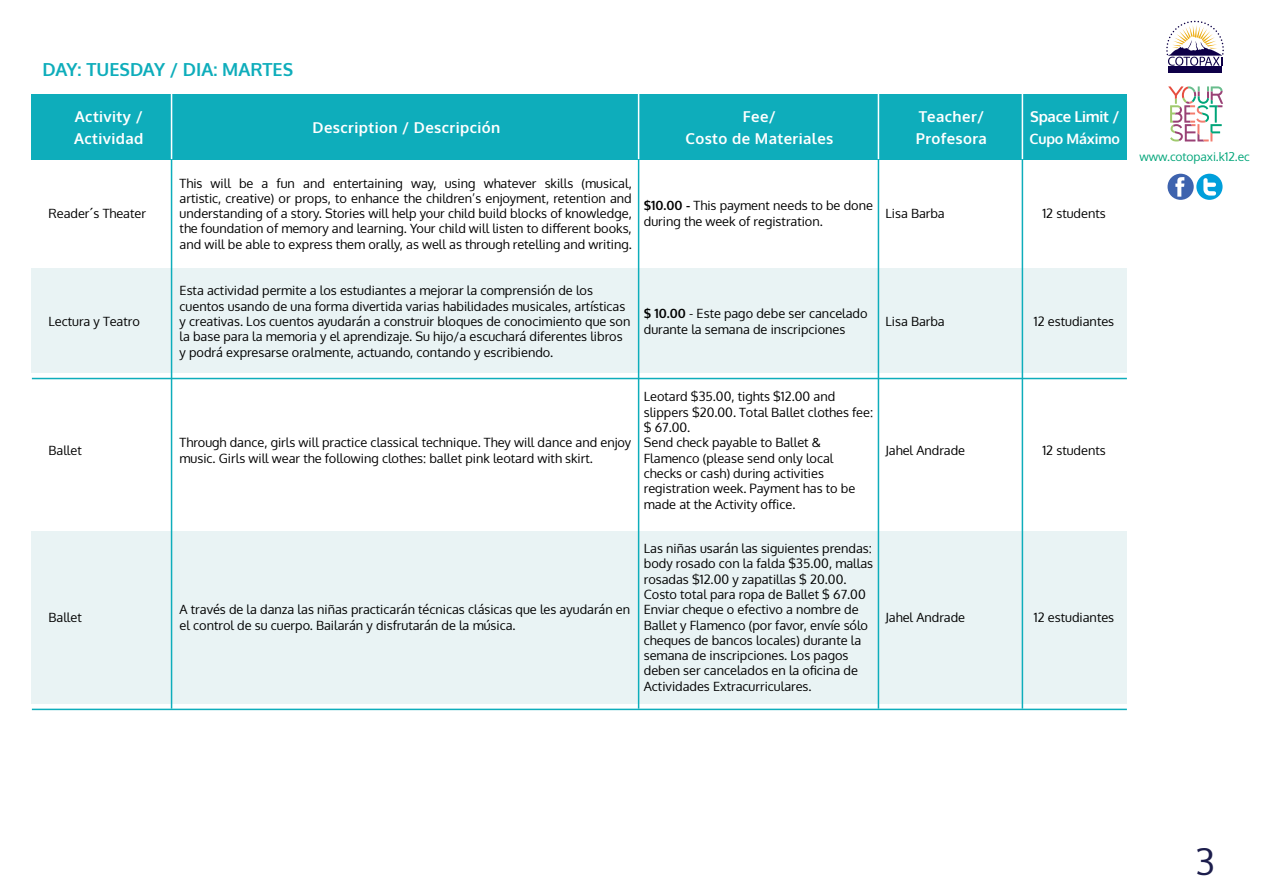
<style>
.page{position:relative;width:1263px;height:893px;background:#fff}
.page>*{position:absolute;margin:0;border:0;box-sizing:border-box;transform-origin:0 0}
.t1{font:36px "Oxygen";color:#1c1d4c}
.t2{font:700 18px "Oxygen";color:#0eadbb}
.t3{font:700 15px/22.2px "Oxygen";letter-spacing:.025em;color:#fff}
.t4{font:700 15px "Oxygen";letter-spacing:-.02em;color:#fff}
.t5{font:700 14.25px "Oxygen";letter-spacing:-.01em;color:#fff}
.t6{font:12.75px/15.3px "Oxygen";color:#000}
.t7{font:12px "Oxygen";letter-spacing:-.005em;color:#00a579}
.s1{font-weight:700}
</style>
<div class="page">
<div style="left:1167px;top:174px;width:27px;height:26px;background:#3e63ae;border-radius:50%"></div>
<svg style="left:1175px;top:177px;width:9px;height:20px"></svg>
<div style="left:1196px;top:174px;width:26px;height:26px;background:#009fdb;border-radius:50%"></div>
<svg style="left:1203px;top:178px;width:13px;height:18px"></svg>
<svg style="left:1168px;top:86px;width:55px;height:55px"></svg>
<div style="left:1168px;top:67px;width:54px;height:6px;background:#0e0048"></div>
<svg style="left:1166px;top:21px;width:58px;height:45px"></svg>
<div style="left:32px;top:268px;width:1095px;height:104px;background:#e9f3f4"></div>
<div style="left:32px;top:531px;width:1095px;height:173px;background:#e9f3f4"></div>
<hr style="left:32px;top:378px;width:1095px;height:1px;background:#0eadbb">
<hr style="left:32px;top:709px;width:1095px;height:1px;background:#0eadbb">
<div style="left:32px;top:94px;width:1095px;height:65px;background:#0eadbb"></div>
<hr style="left:171px;top:94px;width:1px;height:65px;background:#fff">
<hr style="left:638px;top:94px;width:1px;height:65px;background:#fff">
<hr style="left:878px;top:94px;width:1px;height:65px;background:#fff">
<hr style="left:1022px;top:94px;width:1px;height:65px;background:#fff">
<hr style="left:171px;top:159px;width:1px;height:550px;background:#0eadbb">
<hr style="left:638px;top:159px;width:1px;height:550px;background:#0eadbb">
<hr style="left:878px;top:159px;width:1px;height:550px;background:#0eadbb">
<hr style="left:1022px;top:159px;width:1px;height:550px;background:#0eadbb">
<h2 class="t2" style="left:43px;top:58px;width:252px">DAY: TUESDAY / DIA: MARTES</h2>
<p class="t3" style="left:74px;top:106px;width:71px">Activity /<br>Actividad</p>
<p class="t3" style="left:313px;top:117px;width:189px">Description / Descripción</p>
<p class="t3" style="left:685px;top:106px;width:149px;text-align:center">Fee/<br>Costo de Materiales</p>
<p class="t3" style="left:916px;top:106px;width:73px">Teacher/<br>Profesora</p>
<p class="t4" style="left:1030px;top:108px;width:90px">Space Limit /</p>
<p class="t5" style="left:1029px;top:130px;width:92px">Cupo Máximo</p>
<p class="t6" style="left:49px;top:206px;width:99px">Reader´s Theater</p>
<p class="t6" style="left:180px;top:175px;width:454px;text-align:justify">This will be a fun and entertaining way, using whatever skills (musical, artistic, creative) or props, to enhance the children’s enjoyment, retention and understanding of a story. Stories will help your child build blocks of knowledge, the foundation of memory and learning. Your child will listen to different books, and will be able to express them orally, as well as through retelling and writing.</p>
<p class="t6" style="left:644px;top:198px;width:231px"><span class="s1">$10.00 -</span> This payment needs to be done during the week of registration.</p>
<p class="t6" style="left:885px;top:206px;width:61px">Lisa Barba</p>
<p class="t6" style="left:1042px;top:206px;width:65px">12 students</p>
<p class="t6" style="left:49px;top:314px;width:93px">Lectura y Teatro</p>
<p class="t6" style="left:180px;top:283px;width:452px">Esta actividad permite a los estudiantes a mejorar la comprensión de los cuentos usando de una forma divertida varias habilidades musicales, artísticas y creativas. Los cuentos ayudarán a construir bloques de conocimiento que son la base para la memoria y el aprendizaje. Su hijo/a escuchará diferentes libros y podrá expresarse oralmente, actuando, contando y escribiendo.</p>
<p class="t6" style="left:49px;top:443px;width:35px">Ballet</p>
<p class="t6" style="left:180px;top:435px;width:453px">Through dance, girls will practice classical technique. They will dance and enjoy music. Girls will wear the following clothes: ballet pink leotard with skirt.</p>
<p class="t6" style="left:49px;top:610px;width:35px">Ballet</p>
<p class="t6" style="left:180px;top:602px;width:452px">A través de la danza las niñas practicarán técnicas clásicas que les ayudarán en el control de su cuerpo. Bailarán y disfrutarán de la música.</p>
<p class="t6" style="left:644px;top:306px;width:225px"><span class="s1">$ 10.00</span> - Este pago debe ser cancelado durante la semana de inscripciones</p>
<p class="t6" style="left:885px;top:314px;width:61px">Lisa Barba</p>
<p class="t6" style="left:1034px;top:314px;width:82px">12 estudiantes</p>
<p class="t6" style="left:644px;top:389px;width:231px">Leotard $35.00, tights $12.00 and slippers $20.00. Total Ballet clothes fee: $ 67.00.<br>Send check payable to Ballet &amp;<br>Flamenco (please send only local checks or cash) during activities registration week. Payment has to be made at the Activity office.</p>
<p class="t6" style="left:644px;top:541px;width:231px">Las niñas usarán las siguientes prendas: body rosado con la falda $35.00, mallas rosadas $12.00 y zapatillas $ 20.00.<br>Costo total para ropa de Ballet $ 67.00<br>Enviar cheque o efectivo a nombre de Ballet y Flamenco (por favor, envíe sólo cheques de bancos locales) durante la semana de inscripciones. Los pagos deben ser cancelados en la oficina de Actividades Extracurriculares.</p>
<p class="t6" style="left:885px;top:443px;width:81px">Jahel Andrade</p>
<p class="t6" style="left:1042px;top:443px;width:65px">12 students</p>
<p class="t6" style="left:885px;top:610px;width:81px">Jahel Andrade</p>
<p class="t6" style="left:1034px;top:610px;width:82px">12 estudiantes</p>
<p class="t7" style="left:1139px;top:149px;width:112px">www.cotopaxi.k12.ec</p>
<h1 class="t1" style="left:1195px;top:837px;width:21px">3</h1>
</div>
